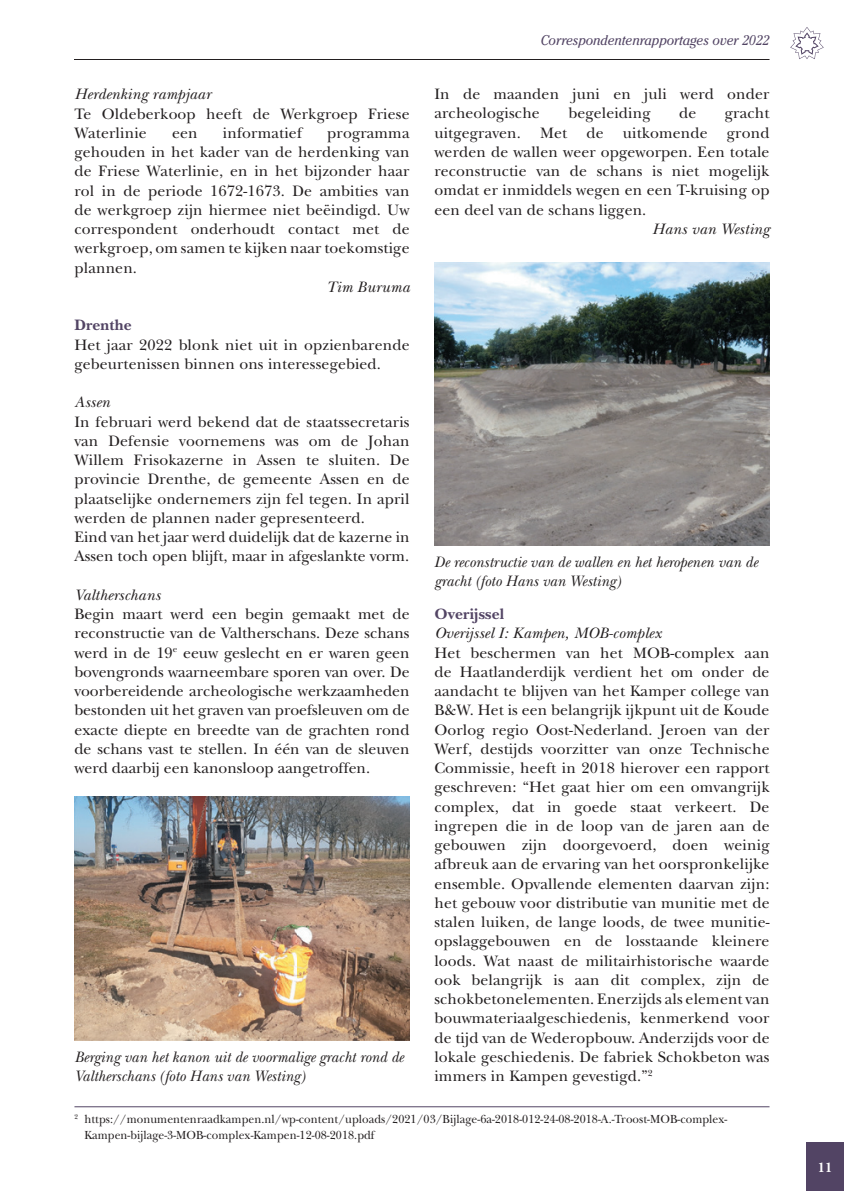
<style>
.page{position:relative;width:844px;height:1191px;background:#fff}
.page>*{position:absolute;margin:0;border:0;box-sizing:border-box;transform-origin:0 0}
.t1{font:15.75px/19.2px "New Baskerville Std";letter-spacing:.01em;color:#231f20}
.t2{font:italic 15.75px/19.2px "New Baskerville Std";letter-spacing:.005em;color:#231f20;scale:.95 1}
.t3{font:italic 15.75px "New Baskerville Std";letter-spacing:.005em;color:#231f20}
.t4{font:700 15.75px "New Baskerville Std";letter-spacing:.01em;color:#524464}
.t5{font:italic 14px "Cheltenham Std";letter-spacing:-.005em;color:#524464;scale:.95 1}
.t6{font:700 14px "New Baskerville Std";color:#fff}
.t7{font:12.25px/15.8px "New Baskerville Std";letter-spacing:.005em;color:#231f20;scale:.95 1}
</style>
<div class="page">
<hr style="left:74px;top:59px;width:695px;height:1px;background:#231f20">
<svg style="left:769px;top:27px;width:55px;height:33px"></svg>
<div style="left:806px;top:1142px;width:37px;height:49px;background:#524464"></div>
<img style="left:74px;top:796px;width:335px;height:244px">
<hr style="left:74px;top:1106px;width:695px;height:1px;background:#524464">
<img style="left:434px;top:262px;width:335px;height:283px">
<p class="t5" style="left:540px;top:32px;width:242px">Correspondentenrapportages over 2022</p>
<p class="t1" style="left:434px;top:85px;width:336px">In de maanden juni en juli werd onder archeologische</p>
<p class="t3" style="left:74px;top:85px;width:138px">Herdenking rampjaar</p>
<p class="t1" style="left:74px;top:104px;width:336px">Te Oldeberkoop heeft de Werkgroep Friese<br>Waterlinie</p>
<p class="t1" style="left:434px;top:104px;width:336px;text-align:justify;text-indent:290px">gracht uitgegraven. Met de uitkomende grond werden de wallen weer opgeworpen. Een totale reconstructie van de schans is niet mogelijk omdat er inmiddels wegen en een T-kruising op een deel van de schans liggen.</p>
<p class="t3" style="left:652px;top:220px;width:119px">Hans van Westing</p>
<p class="t1" style="left:568px;top:104px;width:84px">begeleiding</p>
<p class="t1" style="left:679px;top:104px;width:19px">de</p>
<p class="t1" style="left:172px;top:123px;width:27px">een</p>
<p class="t1" style="left:223px;top:123px;width:81px">informatief</p>
<p class="t1" style="left:74px;top:123px;width:336px;text-align:justify;text-indent:253px">programma gehouden in het kader van de herdenking van de Friese Waterlinie, en in het bijzonder haar rol in de periode 1672-1673. De ambities van de werkgroep zijn hiermee niet beëindigd. Uw correspondent onderhoudt contact met de werkgroep, om samen te kijken naar toekomstige plannen.</p>
<p class="t3" style="left:326px;top:277px;width:85px">Tim Buruma</p>
<p class="t4" style="left:74px;top:316px;width:59px">Drenthe</p>
<p class="t1" style="left:74px;top:335px;width:336px">Het jaar 2022 blonk niet uit in opzienbarende gebeurtenissen binnen ons interessegebied.</p>
<p class="t3" style="left:74px;top:393px;width:37px">Assen</p>
<p class="t1" style="left:74px;top:412px;width:336px">In februari werd bekend dat de staatssecretaris van Defensie voornemens was om de Johan Willem Frisokazerne in Assen te sluiten. De provincie Drenthe, de gemeente Assen en de plaatselijke ondernemers zijn fel tegen. In april werden de plannen nader gepresenteerd.<br>Eind van het jaar werd duidelijk dat de kazerne in Assen toch open blijft, maar in afgeslankte vorm.</p>
<p class="t3" style="left:74px;top:585px;width:87px">Valtherschans</p>
<p class="t1" style="left:74px;top:604px;width:336px;text-align:justify">Begin maart werd een begin gemaakt met de reconstructie van de Valtherschans. Deze schans werd in de 19<sup>e</sup> eeuw geslecht en er waren geen bovengronds waarneembare sporen van over. De voorbereidende archeologische werkzaamheden bestonden uit het graven van proefsleuven om de exacte diepte en breedte van de grachten rond de schans vast te stellen. In één van de sleuven werd daarbij een kanonsloop aangetroffen.</p>
<p class="t2" style="left:434px;top:552px;width:342px">De reconstructie van de wallen en het heropenen van de gracht (foto Hans van Westing)</p>
<p class="t4" style="left:434px;top:605px;width:71px">Overijssel</p>
<p class="t3" style="left:434px;top:624px;width:228px">Overijssel I: Kampen, MOB-complex</p>
<p class="t1" style="left:434px;top:643px;width:336px;text-align:justify">Het beschermen van het MOB-complex aan de Haatlanderdijk verdient het om onder de aandacht te blijven van het Kamper college van B&amp;W. Het is een belangrijk ijkpunt uit de Koude Oorlog regio Oost-Nederland. Jeroen van der Werf, destijds voorzitter van onze Technische Commissie, heeft in 2018 hierover een rapport geschreven: “Het gaat hier om een omvangrijk complex, dat in goede staat verkeert. De ingrepen die in de loop van de jaren aan de gebouwen zijn doorgevoerd, doen weinig afbreuk aan de ervaring van het oorspronkelijke ensemble. Opvallende elementen daarvan zijn: het gebouw voor distributie van munitie met de stalen luiken, de lange loods, de twee munitie&shy;opslaggebouwen en de losstaande kleinere loods. Wat naast de militairhistorische waarde ook belangrijk is aan dit complex, zijn de schokbetonelementen. Enerzijds als element van bouwmateriaalgeschiedenis, kenmerkend voor de tijd van de Wederopbouw. Anderzijds voor de lokale geschiedenis. De fabriek Schokbeton was immers in Kampen gevestigd.”<sup>2</sup></p>
<p class="t2" style="left:74px;top:1047px;width:348px">Berging van het kanon uit de voormalige gracht rond de<br>Valtherschans (foto Hans van Westing)</p>
<p class="t7" style="left:84px;top:1111px;width:678px;text-indent:-10px"><sup>2</sup> https://monumentenraadkampen.nl/wp-content/uploads/2021/03/Bijlage-6a-2018-012-24-08-2018-A.-Troost-MOB-complex-<br>Kampen-bijlage-3-MOB-complex-Kampen-12-08-2018.pdf</p>
<p class="t6" style="left:817px;top:1158px;width:16px">11</p>
</div>
